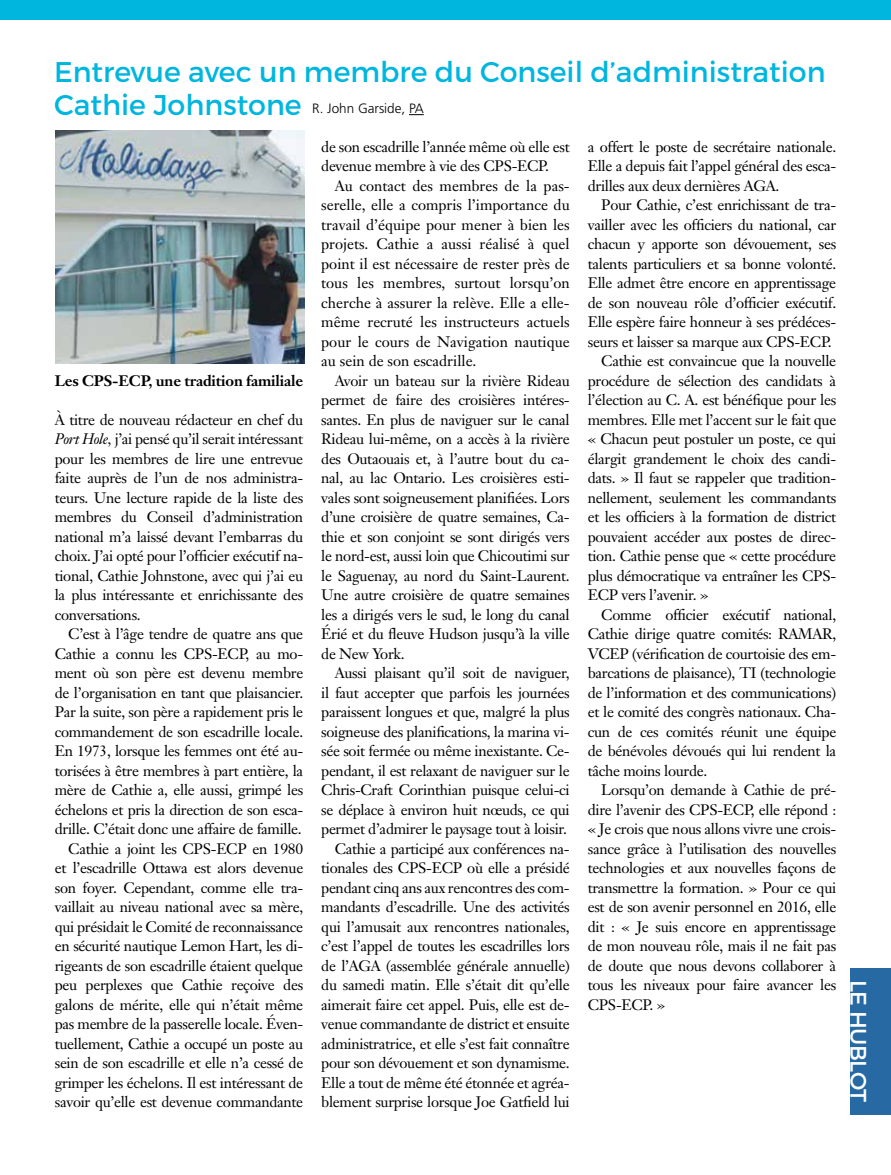
<style>
.page{position:relative;width:891px;height:1175px;background:#fff}
.page>*{position:absolute;margin:0;border:0;box-sizing:border-box;transform-origin:0 0}
.t1{font:28.5px "Montserrat";color:#00b6de}
.t2{font:22.5px "Montserrat";letter-spacing:-.02em;color:#fff}
.t3{font:15px/19.5px "Janson Text";letter-spacing:-.02em;color:#000;text-align:justify}
.t4{font:700 15px "Janson Text";letter-spacing:-.01em;color:#000}
.t5{font:300 13.5px "Frutiger";color:#000}
.s1{font-family:"Montserrat";font-weight:400;font-size:28.5px;color:#00b6de}
.s2{font-style:italic}
</style>
<div class="page">
<div style="left:0;top:0;width:891px;height:20px;background:#00b6de"></div>
<div style="left:850px;top:967px;width:41px;height:147px;background:#2769a3"></div>
<svg style="left:409px;top:114px;width:15px;height:1px"></svg>
<img style="left:56px;top:131px;width:248px;height:232px">
<h1 class="t1" style="left:54px;top:54px;width:773px">Entrevue avec un membre du Conseil d’administration</h1>
<p class="t5" style="left:54px;top:101px;width:371px"><span class="s1">Cathie Johnstone</span> R. John Garside, PA</p>
<p class="t4" style="left:55px;top:371px;width:250px">Les CPS-ECP, une tradition familiale</p>
<p class="t3" style="left:55px;top:409px;width:250px">À titre de nouveau rédacteur en chef du <span class="s2">Port Hole,</span> j’ai pensé qu’il serait intéressant pour les membres de lire une entrevue faite auprès de l’un de nos administra&shy;teurs. Une lecture rapide de la liste des membres du Conseil d’administration national m’a laissé devant l’embarras du choix. J’ai opté pour l’officier exécutif na&shy;tional, Cathie Johnstone, avec qui j’ai eu la plus intéressante et enrichissante des conversations.</p>
<p class="t3" style="left:55px;top:624px;width:250px;text-align:right">C’est à l’âge tendre de quatre ans que Cathie a connu les CPS-ECP, au mo&shy;ment où son père est devenu membre de l’organisation en tant que plaisancier.<br>Par la suite, son père a rapidement pris le commandement de son escadrille locale.<br>En 1973, lorsque les femmes ont été au&shy;torisées à être membres à part entière, la mère de Cathie a, elle aussi, grimpé les échelons et pris la direction de son esca&shy;drille. C’était donc une affaire de famille.<br>Cathie a joint les CPS-ECP en 1980 et l’escadrille Ottawa est alors devenue son foyer. Cependant, comme elle tra&shy;vaillait au niveau national avec sa mère, qui présidait le Comité de reconnaissance en sécurité nautique Lemon Hart, les di&shy;rigeants de son escadrille étaient quelque peu perplexes que Cathie reçoive des galons de mérite, elle qui n’était même pas membre de la passerelle locale. Éven&shy;tuellement, Cathie a occupé un poste au sein de son escadrille et elle n’a cessé de grimper les échelons. Il est intéressant de savoir qu’elle est devenue commandante</p>
<p class="t3" style="left:321px;top:136px;width:250px">de son escadrille l’année même où elle est devenue membre à vie des CPS-ECP.</p>
<p class="t3" style="left:321px;top:175px;width:250px;text-indent:14px">Au contact des membres de la pas&shy;serelle, elle a compris l’importance du travail d’équipe pour mener à bien les projets. Cathie a aussi réalisé à quel point il est nécessaire de rester près de tous les membres, surtout lorsqu’on cherche à assurer la relève. Elle a elle&shy;même recruté les instructeurs actuels pour le cours de Navigation nautique au sein de son escadrille.</p>
<p class="t3" style="left:321px;top:370px;width:250px;text-indent:14px">Avoir un bateau sur la rivière Rideau permet de faire des croisières intéres&shy;santes. En plus de naviguer sur le canal Rideau lui-même, on a accès à la rivière des Outaouais et, à l’autre bout du ca&shy;nal, au lac Ontario. Les croisières esti&shy;vales sont soigneusement planifiées. Lors d’une croisière de quatre semaines, Ca&shy;thie et son conjoint se sont dirigés vers le nord-est, aussi loin que Chicoutimi sur le Saguenay, au nord du Saint-Laurent.<br>Une autre croisière de quatre semaines les a dirigés vers le sud, le long du canal Érié et du fleuve Hudson jusqu’à la ville de New York.</p>
<p class="t3" style="left:321px;top:663px;width:250px;text-align:right">Aussi plaisant qu’il soit de naviguer,<br>il faut accepter que parfois les journées paraissent longues et que, malgré la plus soigneuse des planifications, la marina vi&shy;sée soit fermée ou même inexistante. Ce&shy;pendant, il est relaxant de naviguer sur le Chris-Craft Corinthian puisque celui-ci se déplace à environ huit nœuds, ce qui permet d’admirer le paysage tout à loisir.<br>Cathie a participé aux conférences na&shy;tionales des CPS-ECP où elle a présidé pendant cinq ans aux rencontres des com&shy;mandants d’escadrille. Une des activités qui l’amusait aux rencontres nationales, c’est l’appel de toutes les escadrilles lors de l’AGA (assemblée générale annuelle) du samedi matin. Elle s’était dit qu’elle aimerait faire cet appel. Puis, elle est de&shy;venue commandante de district et ensuite administratrice, et elle s’est fait connaître pour son dévouement et son dynamisme.<br>Elle a tout de même été étonnée et agréa&shy;blement surprise lorsque Joe Gatfield lui</p>
<p class="t3" style="left:588px;top:136px;width:250px">a offert le poste de secrétaire nationale.<br>Elle a depuis fait l’appel général des esca&shy;drilles aux deux dernières AGA.</p>
<p class="t3" style="left:601px;top:195px;width:236px">Pour Cathie, c’est enrichissant de tra-</p>
<p class="t3" style="left:588px;top:214px;width:250px">vailler avec les officiers du national, car</p>
<p class="t3" style="left:588px;top:234px;width:250px">chacun y apporte son dévouement, ses</p>
<p class="t3" style="left:588px;top:253px;width:250px">talents particuliers et sa bonne volonté.</p>
<p class="t3" style="left:588px;top:273px;width:250px">Elle admet être encore en apprentissage</p>
<p class="t3" style="left:588px;top:292px;width:250px">de son nouveau rôle d’officier exécutif.</p>
<p class="t3" style="left:588px;top:312px;width:250px">Elle espère faire honneur à ses prédéces-</p>
<p class="t3" style="left:588px;top:331px;width:246px">seurs et laisser sa marque aux CPS-ECP.</p>
<p class="t3" style="left:601px;top:351px;width:236px">Cathie est convaincue que la nouvelle</p>
<p class="t3" style="left:588px;top:370px;width:250px">procédure de sélection des candidats à</p>
<p class="t3" style="left:588px;top:390px;width:250px">l’élection au C. A. est bénéfique pour les</p>
<p class="t3" style="left:588px;top:409px;width:250px">membres. Elle met l’accent sur le fait que</p>
<p class="t3" style="left:588px;top:429px;width:250px">« Chacun peut postuler un poste, ce qui</p>
<p class="t3" style="left:588px;top:448px;width:250px">élargit grandement le choix des candi-</p>
<p class="t3" style="left:588px;top:468px;width:250px">dats. » Il faut se rappeler que tradition-</p>
<p class="t3" style="left:588px;top:487px;width:250px">nellement, seulement les commandants</p>
<p class="t3" style="left:588px;top:507px;width:250px">et les officiers à la formation de district</p>
<p class="t3" style="left:588px;top:526px;width:250px">pouvaient accéder aux postes de direc-</p>
<p class="t3" style="left:588px;top:546px;width:250px">tion. Cathie pense que « cette procédure</p>
<p class="t3" style="left:588px;top:565px;width:250px">plus démocratique va entraîner les CPS-</p>
<p class="t3" style="left:588px;top:585px;width:122px">ECP vers l’avenir. »</p>
<p class="t3" style="left:601px;top:604px;width:237px">Comme officier exécutif national,</p>
<p class="t3" style="left:588px;top:624px;width:250px">Cathie dirige quatre comités: RAMAR,</p>
<p class="t3" style="left:588px;top:643px;width:250px">VCEP (vérification de courtoisie des em-</p>
<p class="t3" style="left:588px;top:663px;width:250px">barcations de plaisance), TI (technologie</p>
<p class="t3" style="left:588px;top:682px;width:250px">de l’information et des communications)</p>
<p class="t3" style="left:588px;top:702px;width:250px">et le comité des congrès nationaux. Cha-</p>
<p class="t3" style="left:588px;top:721px;width:250px">cun de ces comités réunit une équipe</p>
<p class="t3" style="left:588px;top:741px;width:250px">de bénévoles dévoués qui lui rendent la</p>
<p class="t3" style="left:588px;top:760px;width:121px">tâche moins lourde.</p>
<p class="t3" style="left:601px;top:780px;width:236px">Lorsqu’on demande à Cathie de pré-</p>
<p class="t3" style="left:588px;top:799px;width:250px">dire l’avenir des CPS-ECP, elle répond :</p>
<p class="t3" style="left:588px;top:819px;width:250px">« Je crois que nous allons vivre une crois-</p>
<p class="t3" style="left:588px;top:838px;width:250px">sance grâce à l’utilisation des nouvelles</p>
<p class="t3" style="left:588px;top:858px;width:250px">technologies et aux nouvelles façons de</p>
<p class="t3" style="left:588px;top:877px;width:250px">transmettre la formation. » Pour ce qui</p>
<p class="t3" style="left:588px;top:897px;width:250px">est de son avenir personnel en 2016, elle</p>
<p class="t3" style="left:588px;top:916px;width:250px">dit : « Je suis encore en apprentissage</p>
<p class="t3" style="left:588px;top:936px;width:250px">de mon nouveau rôle, mais il ne fait pas</p>
<p class="t3" style="left:588px;top:955px;width:250px">de doute que nous devons collaborer à</p>
<p class="t3" style="left:588px;top:975px;width:250px">tous les niveaux pour faire avancer les</p>
<p class="t3" style="left:588px;top:994px;width:79px">CPS-ECP. »</p>
<h2 class="t2" style="left:872px;top:979px;width:124px;rotate:90deg">LE HUBLOT</h2>
</div>
